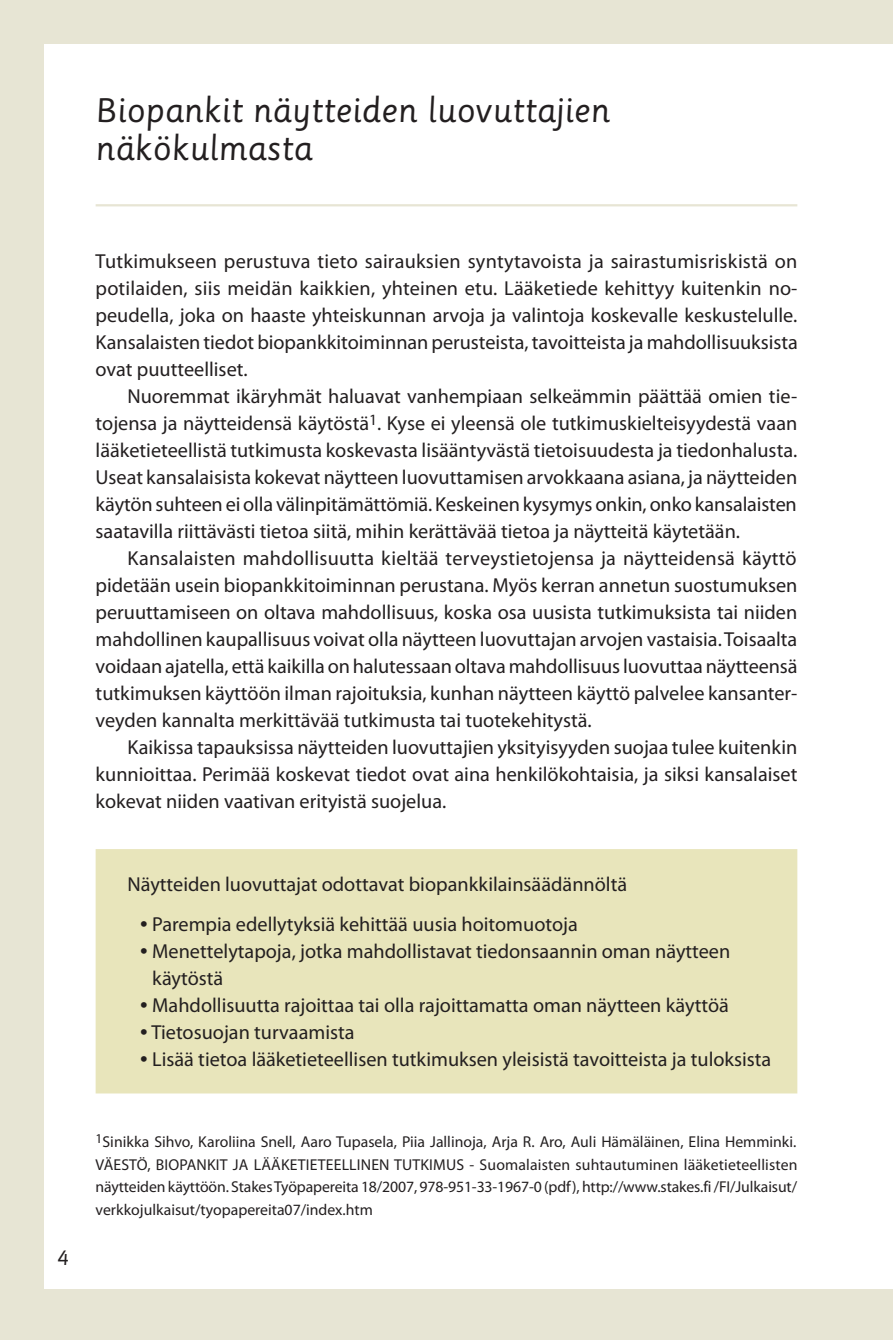
<style>
.page{position:relative;width:893px;height:1340px;background:#fff}
.page>*{position:absolute;margin:0;border:0;box-sizing:border-box;transform-origin:0 0}
.t1{font:33.3px/38.2px "Sassoon Primary";color:#231f20}
.t2{font:20.25px/27px "Myriad Pro";color:#231f20;text-align:justify}
.t3{font:20.25px "Sassoon Primary";color:#231f20}
.t4{font:15.75px/22.5px "Myriad Pro";color:#231f20;text-align:justify}
.s1{font-size:27px}
.s2{font-size:27px;color:#e8e5bb}
</style>
<div class="page">
<div style="left:0;top:0;width:893px;height:1339px;background:#e7e5d4"></div>
<div style="left:45px;top:45px;width:848px;height:1243px;background:#fff"></div>
<div style="left:96px;top:849px;width:701px;height:244px;background:#e8e5bb"></div>
<hr style="left:96px;top:204px;width:701px;height:2px;background:#e7e5d4">
<h1 class="t1" style="left:96px;top:91px;width:516px">Biopankit näytteiden luovuttajien näkökulmasta</h1>
<p class="t3" style="left:57px;top:1245px;width:13px">4</p>
<p class="t2" style="left:96px;top:247px;width:704px">Tutkimukseen perustuva tieto sairauksien syntytavoista ja sairastumisriskistä on potilaiden, siis meidän kaikkien, yhteinen etu. Lääketiede kehittyy kuitenkin no&shy;peudella, joka on haaste yhteiskunnan arvoja ja valintoja koskevalle keskustelulle.<br>Kansalaisten tiedot biopankkitoiminnan perusteista, tavoitteista ja mahdollisuuksista ovat puutteelliset.</p>
<p class="t2" style="left:96px;top:382px;width:703px;text-indent:32px">Nuoremmat ikäryhmät haluavat vanhempiaan selkeämmin päättää omien tie&shy;tojensa ja näytteidensä käytöstä<sup>1</sup>. Kyse ei yleensä ole tutkimuskielteisyydestä vaan lääketieteellistä tutkimusta koskevasta lisääntyvästä tietoisuudesta ja tiedonhalusta.<br>Useat kansalaisista kokevat näytteen luovuttamisen arvokkaana asiana, ja näytteiden käytön suhteen ei olla välinpitämättömiä. Keskeinen kysymys onkin, onko kansalaisten saatavilla riittävästi tietoa siitä, mihin kerättävää tietoa ja näytteitä käytetään.</p>
<p class="t2" style="left:96px;top:544px;width:703px;text-indent:32px">Kansalaisten mahdollisuutta kieltää terveystietojensa ja näytteidensä käyttö pidetään usein biopankkitoiminnan perustana. Myös kerran annetun suostumuksen peruuttamiseen on oltava mahdollisuus, koska osa uusista tutkimuksista tai niiden mahdollinen kaupallisuus voivat olla näytteen luovuttajan arvojen vastaisia. Toisaalta voidaan ajatella, että kaikilla on halutessaan oltava mahdollisuus luovuttaa näytteensä tutkimuksen käyttöön ilman rajoituksia, kunhan näytteen käyttö palvelee kansanter&shy;veyden kannalta merkittävää tutkimusta tai tuotekehitystä.</p>
<p class="t2" style="left:96px;top:733px;width:703px;text-indent:32px">Kaikissa tapauksissa näytteiden luovuttajien yksityisyyden suojaa tulee kuitenkin kunnioittaa. Perimää koskevat tiedot ovat aina henkilökohtaisia, ja siksi kansalaiset kokevat niiden vaativan erityistä suojelua.</p>
<p class="t2" style="left:127px;top:870px;width:501px">Näytteiden luovuttajat odottavat biopankkilainsäädännöltä</p>
<p class="t2" style="left:140px;top:910px;width:439px"><span class="s1">•</span> Parempia edellytyksiä kehittää uusia hoitomuotoja</p>
<p class="t2" style="left:140px;top:937px;width:592px"><span class="s1">•</span> Menettelytapoja, jotka mahdollistavat tiedonsaannin oman näytteen</p>
<p class="t2" style="left:140px;top:964px;width:85px"><span class="s2">•</span> käytöstä</p>
<p class="t2" style="left:140px;top:991px;width:590px"><span class="s1">•</span> Mahdollisuutta rajoittaa tai olla rajoittamatta oman näytteen käyttöä</p>
<p class="t2" style="left:140px;top:1018px;width:216px"><span class="s1">•</span> Tietosuojan turvaamista</p>
<p class="t2" style="left:140px;top:1045px;width:632px"><span class="s1">•</span> Lisää tietoa lääketieteellisen tutkimuksen yleisistä tavoitteista ja tuloksista</p>
<p class="t4" style="left:96px;top:1130px;width:703px"><sup>1</sup>Sinikka Sihvo, Karoliina Snell, Aaro Tupasela, Piia Jallinoja, Arja R. Aro, Auli Hämäläinen, Elina Hemminki.<br>VÄESTÖ, BIOPANKIT JA LÄÄKETIETEELLINEN TUTKIMUS - Suomalaisten suhtautuminen lääketieteellisten näytteiden käyttöön. Stakes Työpapereita 18/2007, 978-951-33-1967-0 (pdf), http://www.stakes.fi /FI/Julkaisut/ verkkojulkaisut/tyopapereita07/index.htm</p>
</div>
